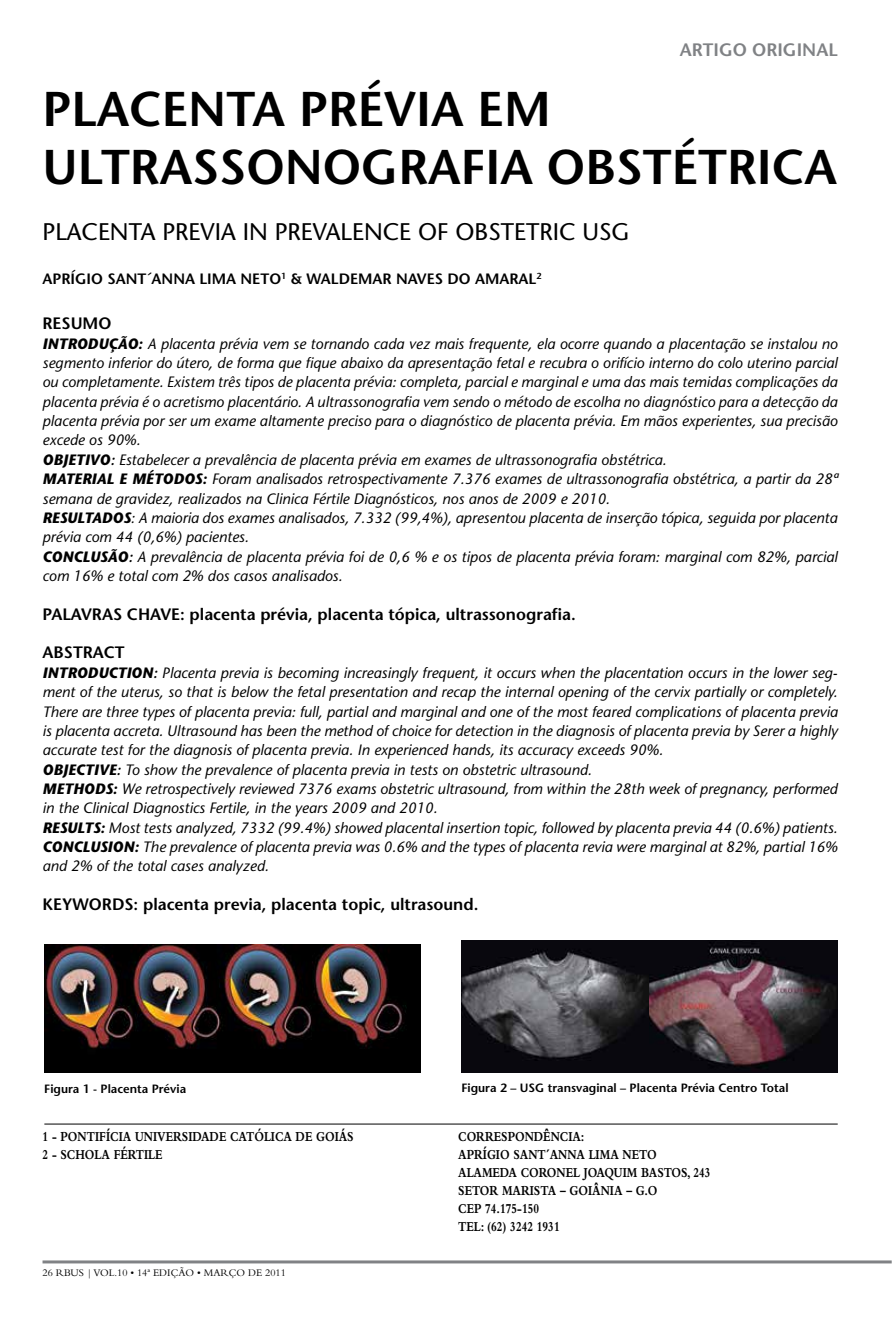
<style>
.page{position:relative;width:893px;height:1319px;background:#fff}
.page>*{position:absolute;margin:0;border:0;box-sizing:border-box;transform-origin:0 0}
.t1{font:600 48.75px "Stone Sans";color:#000}
.t2{font:24px "Stone Sans";color:#000}
.t3{font:600 18px "Stone Sans";color:#808285}
.t4{font:600 16.5px "Stone Sans";color:#000}
.t5{font:italic 15px/19.4px "Stone Sans";color:#000}
.t6{font:600 15px "Stone Sans";color:#000}
.t7{font:700 14.25px/18px "Bembo";color:#000;scale:.8 1}
.t8{font:600 12px "Stone Sans";color:#000}
.t9{font:10.5px "Bembo";color:#000}
.s1{font-weight:700}
.s2{font-weight:600}
</style>
<div class="page">
<hr style="left:43px;top:1260px;width:849px;height:3px;background:#808285">
<img style="left:44px;top:944px;width:377px;height:128px">
<img style="left:461px;top:940px;width:377px;height:132px">
<hr style="left:44px;top:1123px;width:794px;height:1px;background:#000">
<h1 class="t1" style="left:43px;top:80px;width:60px">PLACENTA</h1>
<h1 class="t1" style="left:299px;top:80px;width:86px">PRÉVIA</h1>
<h1 class="t1" style="left:478px;top:80px;width:75px">EM</h1>
<p class="t3" style="left:680px;top:39px;width:35px">ARTIGO</p>
<p class="t3" style="left:752px;top:39px;width:36px">ORIGINAL</p>
<h1 class="t1" style="left:547px;top:138px;width:97px">OBSTÉT</h1>
<h1 class="t1" style="left:727px;top:138px;width:57px">RICA</h1>
<h2 class="t2" style="left:43px;top:217px;width:588px">PLACENTA PREVIA IN PREVALENCE OF OBSTETRIC USG</h2>
<p class="t6" style="left:43px;top:270px;width:10px">Aprí</p>
<p class="t6" style="left:75px;top:270px;width:468px">gio Sant´Anna Lima N eto<sup>1</sup> &amp; Waldemar Naves do Amaral<sup>2</sup></p>
<h1 class="t1" style="left:43px;top:138px;width:152px">ULTRASSONOG</h1>
<h1 class="t1" style="left:398px;top:138px;width:57px">RAFIA</h1>
<p class="t4" style="left:43px;top:313px;width:69px">RESUMO</p>
<p class="t5" style="left:43px;top:334px;width:797px"><span class="s1">INTRODUÇÃO:</span> A placenta prévia vem se tornando cada vez mais frequente, ela ocorre quando a placentação se instalou no segmento inferior do útero, de forma que fique abaixo da apresentação fetal e recubra o orifício interno do colo uterino parcial ou completamente. Existem três tipos de placenta prévia: completa, parcial e marginal e uma das mais temidas complicações da placenta prévia é o acretismo placentário. A ultrassonografia vem sendo o método de escolha no diagnóstico para a detecção da placenta prévia por ser um exame altamente preciso para o diagnóstico de placenta prévia. Em mãos experientes, sua precisão excede os 90%.<br><span class="s1">OBJETIVO</span><span class="s2">:</span> Estabelecer a prevalência de placenta prévia em exames de ultrassonografia obstétrica.<br><span class="s1">MATERIAL E MÉTODOS:</span> Foram analisados retrospectivamente 7.376 exames de ultrassonografia obstétrica, a partir da 28ª semana de gravidez, realizados na Clinica Fértile Diagnósticos, nos anos de 2009 e 2010.<br><span class="s1">RESULTADOS</span>: A maioria dos exames analisados, 7.332 (99,4%), apresentou placenta de inserção tópica, seguida por placenta prévia com 44 (0,6%) pacientes.<br><span class="s1">CONCLUSÃO</span><span class="s2">:</span> A prevalência de placenta prévia foi de 0,6 % e os tipos de placenta prévia foram: marginal com 82%, parcial com 16% e total com 2% dos casos analisados.</p>
<p class="t4" style="left:43px;top:604px;width:535px">Palavras chave: placenta prévia, placenta tópica, ultrassonografia.</p>
<p class="t4" style="left:43px;top:642px;width:62px">ABSTRACT</p>
<p class="t5" style="left:43px;top:662px;width:797px"><span class="s1">INTRODUCTION</span><span class="s2">:</span> Placenta previa is becoming increasingly frequent, it occurs when the placentation occurs in the lower seg&shy;ment of the uterus, so that is below the fetal presentation and recap the internal opening of the cervix partially or completely.<br>There are three types of placenta previa: full, partial and marginal and one of the most feared complications of placenta previa is placenta accreta. Ultrasound has been the method of choice for detection in the diagnosis of placenta previa by Serer a highly accurate test for the diagnosis of placenta previa. In experienced hands, its accuracy exceeds 90%.<br><span class="s1">OBJECTIVE</span><span class="s2">:</span> To show the prevalence of placenta previa in tests on obstetric ultrasound.<br><span class="s1">METHODS:</span> We retrospectively reviewed 7376 exams obstetric ultrasound, from within the 28th week of pregnancy, performed in the Clinical Diagnostics Fertile, in the years 2009 and 2010.<br><span class="s1">RESULTS:</span> Most tests analyzed, 7332 (99.4%) showed placental insertion topic, followed by placenta previa 44 (0.6%) patients.<br><span class="s1">CONCLUSION:</span> The prevalence of placenta previa was 0.6% and the types of placenta revia were marginal at 82%, partial 16% and 2% of the total cases analyzed.</p>
<p class="t4" style="left:43px;top:894px;width:437px">Keywords: placenta previa, placenta topic, ultrasound.</p>
<p class="t8" style="left:44px;top:1081px;width:143px">Figura 1 - Placenta Prévia</p>
<p class="t8" style="left:461px;top:1080px;width:329px">Figura 2 – USG transvaginal – Placenta Prévia Centro Total</p>
<p class="t7" style="left:43px;top:1127px;width:388px">1 - PONTIFÍCIA UNIVERSIDADE CATÓLICA DE GOIÁS<br>2 - SCHOLA FÉRTILE</p>
<p class="t7" style="left:458px;top:1127px;width:34px">CORRESP</p>
<p class="t7" style="left:458px;top:1127px;width:317px;text-indent:57px">ONDÊNCIA:<br>APRÍGIO SANT´ANNA LIMA NETO<br>ALAMEDA CORONEL JOAQUIM BAS TOS, 243<br>SETOR MARISTA – GOIÂNIA – G.O<br>CEP 74.175-150<br>TEL: (62) 3242 1931</p>
<p class="t9" style="left:43px;top:1266px;width:187px">26 RBUS | VOL.10 • 14ª EDIÇÃO • MARÇO</p>
<p class="t9" style="left:248px;top:1266px;width:39px">DE 2011</p>
</div>
